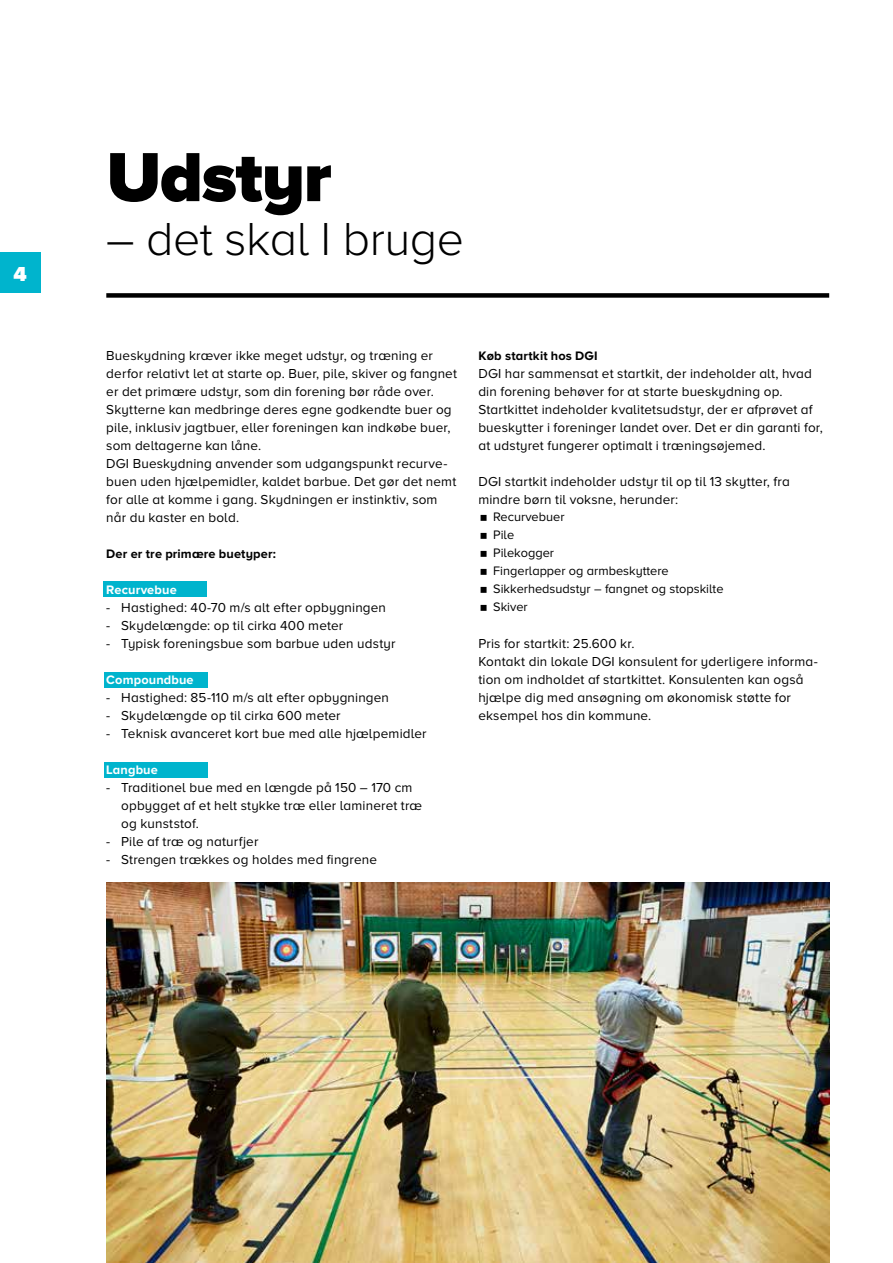
<style>
.page{position:relative;width:893px;height:1263px;background:#fff}
.page>*{position:absolute;margin:0;border:0;box-sizing:border-box;transform-origin:0 0}
.t1{font:900 72px "Proxima Nova A";letter-spacing:-.02em;color:#000}
.t2{font:300 48px "Proxima Nova A";letter-spacing:-.01em;color:#000}
.t3{font:900 21px "Proxima Nova A";color:#fff}
.t4{font:13.5px/18px "Proxima Nova A";letter-spacing:.01em;color:#000}
.t5{font:12.75px/18px "Proxima Nova A";color:#000}
.t6{font:700 12.75px "Proxima Nova A";letter-spacing:.015em;color:#000}
.t7{font:700 12.75px "Proxima Nova A";letter-spacing:.01em;color:#fff}
</style>
<div class="page">
<div style="left:0;top:252px;width:40px;height:40px;background:#00b4cd"></div>
<div style="left:103px;top:581px;width:103px;height:16px;background:#00b4cd"></div>
<div style="left:104px;top:672px;width:103px;height:15px;background:#00b4cd"></div>
<div style="left:104px;top:762px;width:103px;height:15px;background:#00b4cd"></div>
<div style="left:106px;top:293px;width:723px;height:5px;background:#000"></div>
<img style="left:106px;top:882px;width:723px;height:381px">
<h3 class="t3" style="left:14px;top:261px;width:15px">4</h3>
<h1 class="t1" style="left:106px;top:135px;width:227px">Udstyr</h1>
<h2 class="t2" style="left:106px;top:213px;width:359px">– det skal I bruge</h2>
<p class="t4" style="left:106px;top:346px;width:352px">Bueskydning kræver ikke meget udstyr, og træning er derfor relativt let at starte op. Buer, pile, skiver og fangnet er det primære udstyr, som din forening bør råde over.<br>Skytterne kan medbringe deres egne godkendte buer og pile, inklusiv jagtbuer, eller foreningen kan indkøbe buer, som deltagerne kan låne.<br>DGI Bueskydning anvender som udgangspunkt recurve&shy;buen uden hjælpemidler, kaldet barbue. Det gør det nemt for alle at komme i gang. Skydningen er instinktiv, som når du kaster en bold.</p>
<p class="t6" style="left:106px;top:546px;width:171px">Der er tre primære buetyper:</p>
<p class="t7" style="left:106px;top:582px;width:72px">Recurvebue</p>
<p class="t4" style="left:106px;top:598px;width:281px">- Hastighed: 40-70 m/s alt efter opbygningen</p>
<p class="t4" style="left:106px;top:616px;width:238px">- Skydelængde: op til cirka 400 meter</p>
<p class="t4" style="left:106px;top:634px;width:291px">- Typisk foreningsbue som barbue uden udstyr</p>
<p class="t7" style="left:106px;top:672px;width:89px">Compoundbue</p>
<p class="t4" style="left:106px;top:688px;width:284px">- Hastighed: 85-110 m/s alt efter opbygningen</p>
<p class="t4" style="left:106px;top:706px;width:236px">- Skydelængde op til cirka 600 meter</p>
<p class="t4" style="left:106px;top:724px;width:322px">- Teknisk avanceret kort bue med alle hjælpemidler</p>
<p class="t7" style="left:106px;top:762px;width:53px">Langbue</p>
<p class="t4" style="left:121px;top:778px;width:303px;text-indent:-15px">- Traditionel bue med en længde på 150 – 170 cm opbygget af et helt stykke træ eller lamineret træ og kunststof.</p>
<p class="t4" style="left:106px;top:832px;width:154px">- Pile af træ og naturfjer</p>
<p class="t4" style="left:106px;top:850px;width:272px">- Strengen trækkes og holdes med fingrene</p>
<p class="t6" style="left:478px;top:348px;width:121px">Køb startkit hos DGI</p>
<p class="t4" style="left:478px;top:364px;width:346px">DGI har sammensat et startkit, der indeholder alt, hvad din forening behøver for at starte bueskydning op.<br>Startkittet indeholder kvalitetsudstyr, der er afprøvet af bueskytter i foreninger landet over. Det er din garanti for, at udstyret fungerer optimalt i træningsøjemed.</p>
<p class="t4" style="left:478px;top:472px;width:313px">DGI startkit indeholder udstyr til op til 13 skytter, fra mindre børn til voksne, herunder:</p>
<p class="t5" style="left:493px;top:508px;width:232px">Recurvebuer<br>Pile<br>Pilekogger<br>Fingerlapper og armbeskyttere<br>Sikkerhedsudstyr – fangnet og stopskilte<br>Skiver</p>
<p class="t4" style="left:478px;top:634px;width:341px">Pris for startkit: 25.600 kr.<br>Kontakt din lokale DGI konsulent for yderligere informa&shy;tion om indholdet af startkittet. Konsulenten kan også hjælpe dig med ansøgning om økonomisk støtte for eksempel hos din kommune.</p>
</div>
